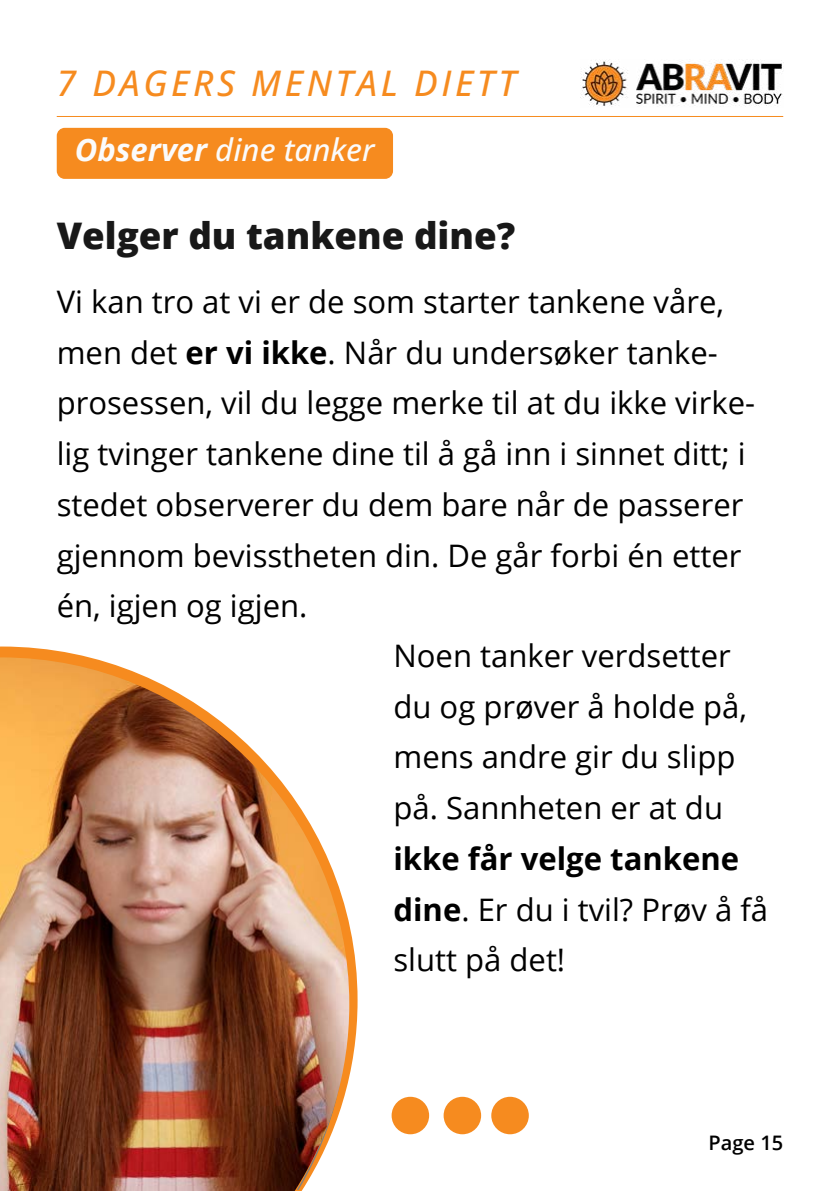
<style>
.page{position:relative;width:840px;height:1191px;background:#fff}
.page>*{position:absolute;margin:0;border:0;box-sizing:border-box;transform-origin:0 0}
.t1{font:800 36.6px "Open Sans";color:#181818}
.t2{font:italic 500 35.2px "Open Sans";letter-spacing:.1em;color:#f68b1f}
.t3{font:31px/50.8px "Open Sans";color:#000}
.t4{font:italic 500 31px "Open Sans";color:#fbfbfb}
.t5{font:600 20px "Open Sans";color:#000}
.s1{font-weight:700}
</style>
<div class="page">
<svg style="left:0;top:646px;width:357px;height:432px"></svg>
<div style="left:57px;top:128px;width:336px;height:51px;background:#f68b1f;border-radius:8px"></div>
<div style="left:491px;top:1096px;width:37px;height:38px;background:#f68b1f;border-radius:50%"></div>
<div style="left:443px;top:1096px;width:38px;height:38px;background:#f68b1f;border-radius:50%"></div>
<div style="left:391px;top:1096px;width:38px;height:38px;background:#f68b1f;border-radius:50%"></div>
<img style="left:0;top:657px;width:349px;height:534px">
<img style="left:580px;top:60px;width:202px;height:46px">
<hr style="left:57px;top:116px;width:725px;height:1px;background:#f68b1f">
<p class="t2" style="left:57px;top:58px;width:461px">7 DAGERS MENTAL DIETT</p>
<p class="t4" style="left:75px;top:128px;width:301px"><span class="s1">Observer</span> dine tanker</p>
<p class="t1" style="left:57px;top:208px;width:460px">Velger du tankene dine?</p>
<p class="t3" style="left:57px;top:275px;width:668px">Vi kan tro at vi er de som starter tankene våre,</p>
<p class="t3" style="left:57px;top:326px;width:662px">men det <span class="s1">er vi ikke</span>. Når du undersøker tanke-</p>
<p class="t3" style="left:57px;top:377px;width:699px">prosessen, vil du legge merke til at du ikke virke-</p>
<p class="t3" style="left:57px;top:428px;width:690px">lig tvinger tankene dine til å gå inn i sinnet ditt; i</p>
<p class="t3" style="left:57px;top:478px;width:687px">stedet observerer du dem bare når de passerer</p>
<p class="t3" style="left:57px;top:529px;width:686px">gjennom bevisstheten din. De går forbi én etter</p>
<p class="t3" style="left:57px;top:580px;width:252px">én, igjen og igjen.</p>
<p class="t3" style="left:393px;top:629px;width:338px">Noen tanker verdsetter</p>
<p class="t3" style="left:393px;top:680px;width:355px">du og prøver å holde på,</p>
<p class="t3" style="left:393px;top:731px;width:343px">mens andre gir du slipp</p>
<p class="t3" style="left:393px;top:781px;width:331px">på. Sannheten er at du</p>
<p class="t3" style="left:393px;top:832px;width:376px"><span class="s1">ikke får velge tankene dine</span>. Er du i tvil? Prøv å få slutt på det!</p>
<p class="t5" style="left:708px;top:1128px;width:76px">Page 15</p>
</div>
